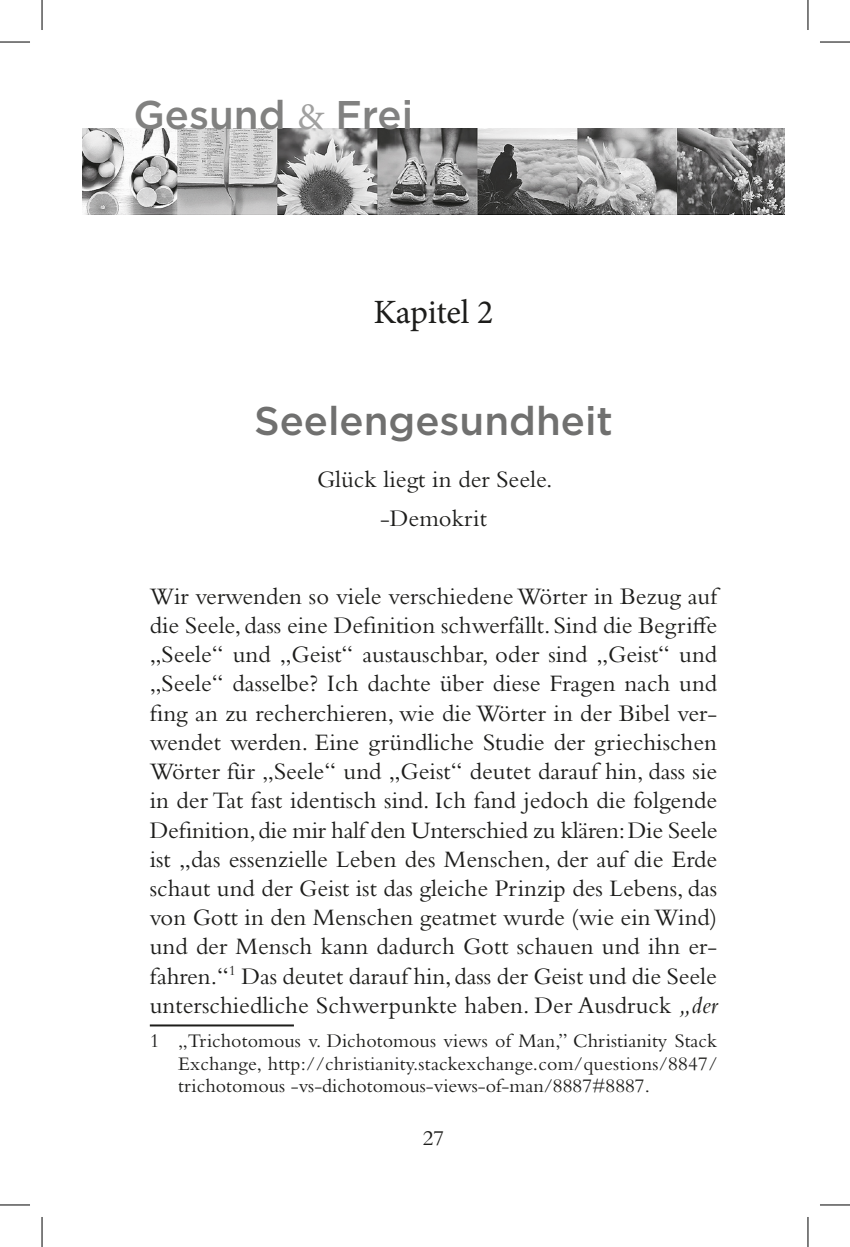
<style>
.page{position:relative;width:850px;height:1247px;background:#fff}
.page>*{position:absolute;margin:0;border:0;box-sizing:border-box;transform-origin:0 0}
.Heading_1{font:500 40px "Gotham";color:#70706f}
.t1{font:500 40px "Gotham";color:#818180}
.Kapitel{font:34px "Minion Pro";letter-spacing:-.01em;color:#1d1d1b}
.t2{font:24.6px/29.2px "Bembo Std";color:#1d1d1b;text-align:justify}
.t3{font:22px "Bembo Std";color:#1d1d1b}
.Footnote{font:20px/22px "Bembo Std";color:#1d1d1b;text-align:justify}
.s1{font-family:"Minion Pro";font-weight:400;font-size:38px;color:#a0a09f}
.s2{font-style:italic}
</style>
<div class="page">
<img style="left:82px;top:128px;width:702px;height:86px">
<hr style="left:150px;top:1024px;width:144px;height:2px;background:#1d1d1b">
<hr style="left:0;top:42px;width:30px;height:1px;background:#000">
<hr style="left:819px;top:42px;width:30px;height:1px;background:#000">
<hr style="left:0;top:1204px;width:30px;height:1px;background:#000">
<hr style="left:819px;top:1204px;width:30px;height:1px;background:#000">
<hr style="left:42px;top:0;width:1px;height:30px;background:#000">
<hr style="left:42px;top:1216px;width:1px;height:30px;background:#000">
<hr style="left:807px;top:0;width:1px;height:30px;background:#000">
<hr style="left:807px;top:1216px;width:1px;height:30px;background:#000">
<h1 class="t1" style="left:133px;top:89px;width:281px">Gesund <span class="s1">&amp;</span> Frei</h1>
<p class="Kapitel" style="left:373px;top:289px;width:121px">Kapitel 2</p>
<p class="Heading_1" style="left:254px;top:395px;width:360px">Seelengesundheit</p>
<p class="t2" style="left:317px;top:464px;width:237px">Glück liegt in der Seele.</p>
<p class="t2" style="left:380px;top:503px;width:108px">-Demokrit</p>
<p class="t2" style="left:150px;top:581px;width:569px">Wir verwenden so viele verschiedene Wörter in Bezug auf die Seele, dass eine Definition schwerfällt. Sind die Begriffe „Seele“ und „Geist“ austauschbar, oder sind „Geist“ und „Seele“ dasselbe? Ich dachte über diese Fragen nach und fing an zu recherchieren, wie die Wörter in der Bibel ver&shy;wendet werden. Eine gründliche Studie der griechischen Wörter für „Seele“ und „Geist“ deutet darauf hin, dass sie in der Tat fast identisch sind. Ich fand jedoch die folgende Definition, die mir half den Unterschied zu klären: Die Seele ist „das essenzielle Leben des Menschen, der auf die Erde schaut und der Geist ist das gleiche Prinzip des Lebens, das von Gott in den Menschen geatmet wurde (wie ein Wind) und der Mensch kann dadurch Gott schauen und ihn er&shy;fahren.“<sup>1</sup> Das deutet darauf hin, dass der Geist und die Seele unterschiedliche Schwerpunkte haben. Der Ausdruck <span class="s2">„der</span></p>
<p class="Footnote" style="left:178px;top:1029px;width:540px;text-indent:-28px">1 „Trichotomous v. Dichotomous views of Man,” Christianity Stack Exchange, http://christianity.stackexchange.com/questions/8847/ trichotomous -vs-dichotomous-views-of-man/8887#8887.</p>
<p class="t3" style="left:422px;top:1124px;width:23px">27</p>
</div>
